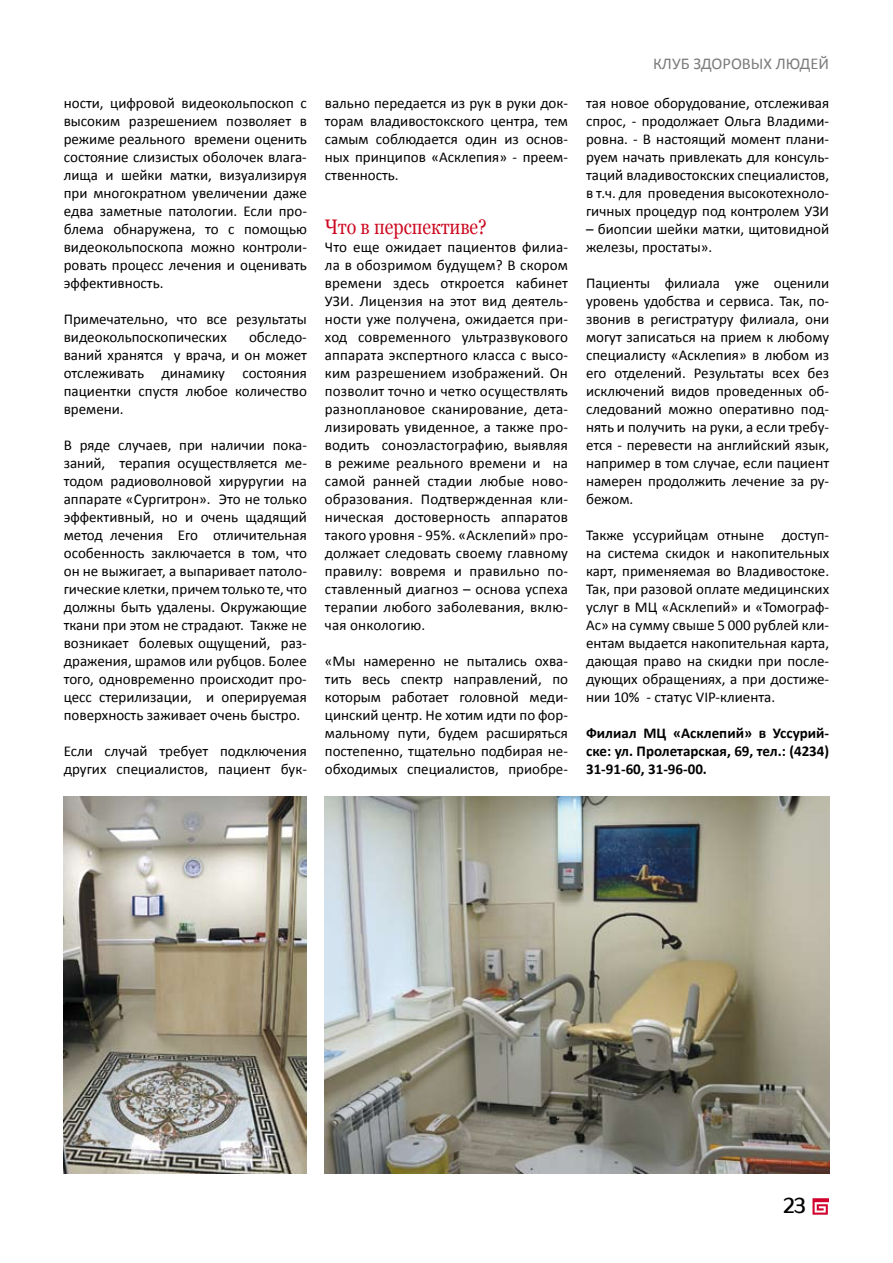
<style>
.page{position:relative;width:893px;height:1263px;background:#fff}
.page>*{position:absolute;margin:0;border:0;box-sizing:border-box;transform-origin:0 0}
.t1{font:21px "Georgia";color:#cd071e;scale:.85 1}
.t2{font:21px "Prosto";color:#000;scale:.75 1}
.t3{font:16.5px "Calibri";color:#7b7c7e}
.t4{font:15px/18px "Calibri";color:#000;text-align:justify}
.t5{font:700 15px/18px "Calibri";color:#000;text-align:justify}
</style>
<div class="page">
<svg style="left:812px;top:1198px;width:16px;height:17px"></svg>
<img style="left:64px;top:797px;width:243px;height:377px">
<img style="left:325px;top:796px;width:504px;height:378px">
<p class="t4" style="left:64px;top:94px;width:245px">ности, цифровой видеокольпоскоп с высоким разрешением позволяет в режиме реального времени оценить состояние слизистых оболочек влага&shy;лища и шейки матки, визуализируя при многократном увеличении даже едва заметные патологии. Если про&shy;блема обнаружена, то с помощью видеокольпоскопа можно контроли&shy;ровать процесс лечения и оценивать эффективность.</p>
<p class="t4" style="left:64px;top:310px;width:245px">Примечательно, что все результаты видеокольпоскопических</p>
<p class="t4" style="left:64px;top:328px;width:245px;text-indent:185px">обследо&shy;ваний хранятся у врача, и он может отслеживать динамику состояния пациентки спустя любое количество времени.</p>
<p class="t4" style="left:64px;top:436px;width:245px">В ряде случаев, при наличии пока&shy;заний, терапия осуществляется ме&shy;тодом радиоволновой хируругии на аппарате «Сургитрон». Это не только эффективный, но и очень щадящий метод лечения Его отличительная особенность заключается в том, что он не выжигает, а выпаривает патоло&shy;гические клетки, причем только те, что должны быть удалены. Окружающие ткани при этом не страдают. Также не возникает болевых ощущений, раз&shy;дражения, шрамов или рубцов. Более того, одновременно происходит про&shy;цесс стерилизации, и оперируемая поверхность заживает очень быстро.</p>
<p class="t4" style="left:64px;top:742px;width:245px">Если случай требует подключения других специалистов, пациент бук-</p>
<p class="t4" style="left:325px;top:94px;width:245px">вально передается из рук в руки док&shy;торам владивостокского центра, тем самым соблюдается один из основ&shy;ных принципов «Асклепия» - преем&shy;ственность.</p>
<h1 class="t1" style="left:325px;top:214px;width:192px">Что в перспективе?</h1>
<p class="t4" style="left:325px;top:238px;width:245px">Что еще ожидает пациентов филиа&shy;ла в обозримом будущем? В скором времени здесь откроется кабинет УЗИ. Лицензия на этот вид деятель&shy;ности уже получена, ожидается при&shy;ход современного ультразвукового аппарата экспертного класса с высо&shy;ким разрешением изображений. Он позволит точно и четко осуществлять разноплановое сканирование, дета&shy;лизировать увиденное, а также про&shy;водить соноэластографию, выявляя в режиме реального времени и на самой ранней стадии любые ново&shy;образования. Подтвержденная кли&shy;ническая достоверность аппаратов такого уровня - 95%. «Асклепий» про&shy;должает следовать своему главному правилу: вовремя и правильно по&shy;ставленный диагноз – основа успеха терапии любого заболевания, вклю&shy;чая онкологию.</p>
<p class="t4" style="left:325px;top:652px;width:245px">«Мы намеренно не пытались охва&shy;тить весь спектр направлений, по которым работает головной меди&shy;цинский центр. Не хотим идти по фор&shy;мальному пути, будем расширяться постепенно, тщательно подбирая не&shy;обходимых специалистов, приобре-</p>
<p class="t3" style="left:653px;top:53px;width:178px">КЛУБ ЗДОРОВЫХ ЛЮДЕЙ</p>
<p class="t4" style="left:586px;top:94px;width:245px">тая новое оборудование, отслеживая спрос, - продолжает Ольга Владими&shy;ровна. - В настоящий момент плани&shy;руем начать привлекать для консуль&shy;таций владивостокских специалистов, в т.ч. для проведения высокотехноло&shy;гичных процедур под контролем УЗИ</p>
<p class="t4" style="left:586px;top:220px;width:245px">– биопсии шейки матки, щитовидной железы, простаты».</p>
<p class="t4" style="left:586px;top:274px;width:245px">Пациенты филиала уже оценили уровень удобства и сервиса. Так, по&shy;звонив в регистратуру филиала, они могут записаться на прием к любому специалисту «Асклепия» в любом из его отделений. Результаты всех без исключений видов проведенных об&shy;следований можно оперативно под&shy;нять и получить на руки, а если требу&shy;ется - перевести на английский язык, например в том случае, если пациент намерен продолжить лечение за ру&shy;бежом.</p>
<p class="t4" style="left:586px;top:526px;width:245px">Также уссурийцам отныне доступ&shy;на система скидок и накопительных карт, применяемая во Владивостоке.<br>Так, при разовой оплате медицинских услуг в МЦ «Асклепий» и «Томограф-Ас» на сумму свыше 5 000 рублей кли&shy;ентам выдается накопительная карта, дающая право на скидки при после&shy;дующих обращениях, а при достиже&shy;нии 10% - статус VIP-клиента.</p>
<p class="t5" style="left:586px;top:724px;width:245px">Филиал МЦ «Асклепий» в Уссурий&shy;ске: ул. Пролетарская, 69, тел.: (4234)<br>31-91-60, 31-96-00.</p>
<h1 class="t2" style="left:783px;top:1193px;width:31px">23</h1>
</div>
